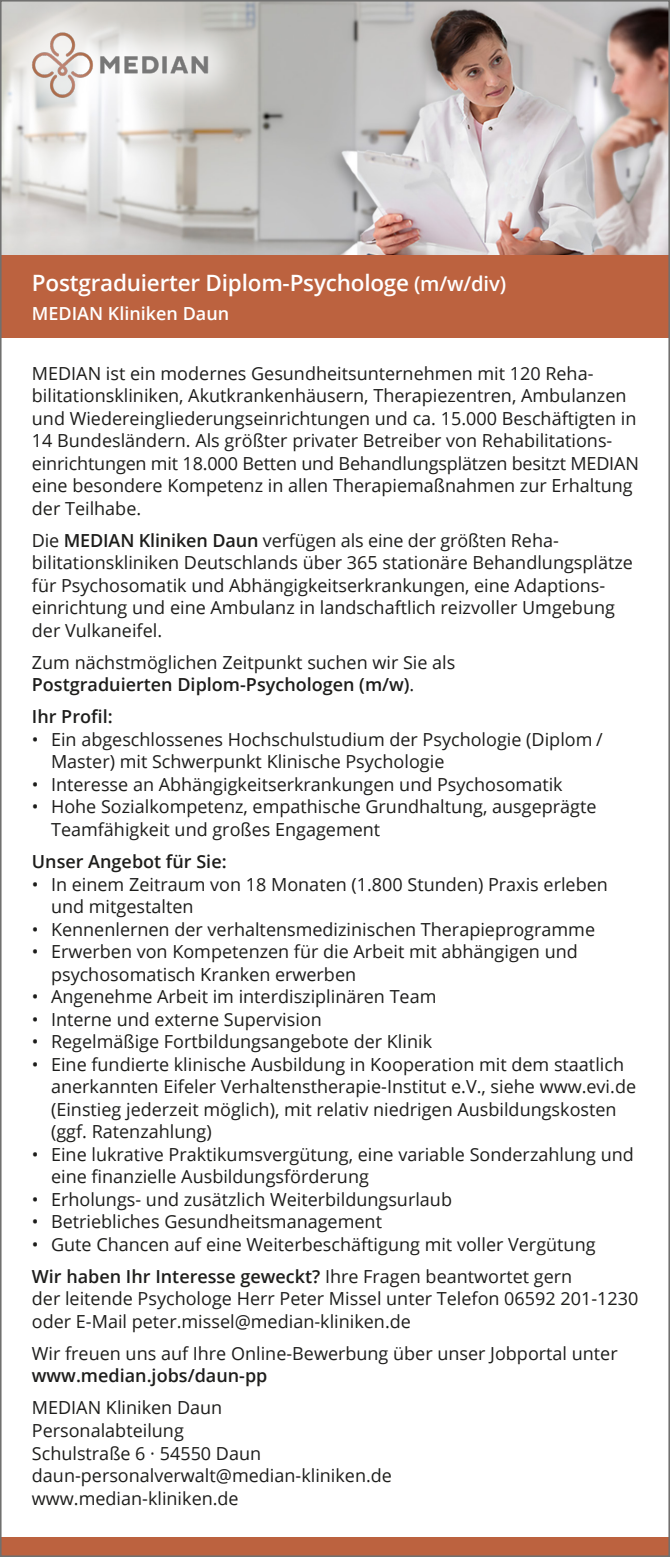
<style>
.page{position:relative;width:670px;height:1557px;background:#fff}
.page>*{position:absolute;margin:0;border:0;box-sizing:border-box;transform-origin:0 0}
.t1{font:600 22.5px "Open Sans";letter-spacing:-.01em;color:#fff}
.t2{font:18px/22.5px "Open Sans";color:#1d1d1b}
.t3{font:600 18px "Open Sans";color:#1d1d1b}
.t4{font:600 18px "Open Sans";color:#fff}
.s1{font-size:20.25px}
.s2{font-weight:600}
</style>
<div class="page">
<div style="left:0;top:1537px;width:670px;height:19px;background:#bc623f"></div>
<img style="left:3px;top:3px;width:664px;height:252px">
<div style="left:0;top:0;width:250px;height:138px;background:#fff;opacity:.75"></div>
<img style="left:27px;top:31px;width:186px;height:67px">
<div style="left:0;top:255px;width:670px;height:83px;background:#bc623f"></div>
<p class="t1" style="left:32px;top:267px;width:475px">Postgraduierter Diplom-Psychologe <span class="s1">(m/w/div)</span></p>
<p class="t4" style="left:32px;top:301px;width:199px">MEDIAN Kliniken Daun</p>
<p class="t2" style="left:32px;top:361px;width:608px">MEDIAN ist ein modernes Gesundheitsunternehmen mit 120 Reha&shy;bilitationskliniken, Akutkrankenhäusern, Therapiezentren, Ambulanzen und Wiedereingliederungseinrichtungen und ca. 15.000 Beschäftigten in 14 Bundesländern. Als größter privater Betreiber von Rehabilitations&shy;einrichtungen mit 18.000 Betten und Behandlungsplätzen besitzt MEDIAN eine besondere Kompetenz in allen Therapiemaßnahmen zur Erhaltung der Teilhabe.</p>
<p class="t2" style="left:32px;top:528px;width:602px">Die <span class="s2">MEDIAN Kliniken Daun</span> verfügen als eine der größten Reha&shy;bilitationskliniken Deutschlands über 365 stationäre Behandlungsplätze für Psychosomatik und Abhängigkeitserkrankungen, eine Adaptions&shy;einrichtung und eine Ambulanz in landschaftlich reizvoller Umgebung der Vulkaneifel.</p>
<p class="t2" style="left:32px;top:650px;width:425px">Zum nächstmöglichen Zeitpunkt suchen wir Sie als<br><span class="s2">Postgraduierten Diplom-Psychologen (m/w)</span>.</p>
<p class="t3" style="left:32px;top:704px;width:82px">Ihr Profil:</p>
<p class="t2" style="left:51px;top:727px;width:553px;text-indent:-19px">• Ein abgeschlossenes Hochschulstudium der Psychologie (Diplom /<br>Master) mit Schwerpunkt Klinische Psychologie</p>
<p class="t2" style="left:32px;top:772px;width:532px">• Interesse an Abhängigkeitserkrankungen und Psychosomatik</p>
<p class="t2" style="left:51px;top:795px;width:547px;text-indent:-19px">• Hohe Sozialkompetenz, empathische Grundhaltung, ausgeprägte<br>Teamfähigkeit und großes Engagement</p>
<p class="t3" style="left:32px;top:849px;width:196px">Unser Angebot für Sie:</p>
<p class="t2" style="left:51px;top:872px;width:558px;text-indent:-19px">• In einem Zeitraum von 18 Monaten (1.800 Stunden) Praxis erleben und mitgestalten</p>
<p class="t2" style="left:32px;top:917px;width:564px">• Kennenlernen der verhaltensmedizinischen Therapieprogramme</p>
<p class="t2" style="left:51px;top:939px;width:528px;text-indent:-19px">• Erwerben von Kompetenzen für die Arbeit mit abhängigen und psychosomatisch Kranken erwerben</p>
<p class="t2" style="left:32px;top:984px;width:406px">• Angenehme Arbeit im interdisziplinären Team</p>
<p class="t2" style="left:32px;top:1007px;width:291px">• Interne und externe Supervision</p>
<p class="t2" style="left:32px;top:1029px;width:402px">• Regelmäßige Fortbildungsangebote der Klinik</p>
<p class="t2" style="left:51px;top:1052px;width:586px;text-indent:-19px">• Eine fundierte klinische Ausbildung in Kooperation mit dem staatlich anerkannten Eifeler Verhaltenstherapie-Institut e.V., siehe www.evi.de (Einstieg jederzeit möglich), mit relativ niedrigen Ausbildungskosten (ggf. Ratenzahlung)</p>
<p class="t2" style="left:51px;top:1142px;width:584px;text-indent:-19px">• Eine lukrative Praktikumsvergütung, eine variable Sonderzahlung und eine finanzielle Ausbildungsförderung</p>
<p class="t2" style="left:32px;top:1187px;width:421px">• Erholungs- und zusätzlich Weiterbildungsurlaub</p>
<p class="t2" style="left:32px;top:1209px;width:351px">• Betriebliches Gesundheitsmanagement</p>
<p class="t2" style="left:32px;top:1232px;width:565px">• Gute Chancen auf eine Weiterbeschäftigung mit voller Vergütung</p>
<p class="t2" style="left:32px;top:1264px;width:608px"><span class="s2">Wir haben Ihr Interesse geweckt?</span> Ihre Fragen beantwortet gern<br>der leitende Psychologe Herr Peter Missel unter Telefon 06592 201-1230 oder E-Mail peter.missel@median-kliniken.de</p>
<p class="t2" style="left:32px;top:1341px;width:587px">Wir freuen uns auf Ihre Online-Bewerbung über unser Jobportal unter <span class="s2">www.median.jobs/daun-pp</span></p>
<p class="t2" style="left:32px;top:1396px;width:192px">MEDIAN Kliniken Daun<br>Personalabteilung</p>
<p class="t2" style="left:32px;top:1441px;width:362px">Schulstraße 6 · 54550 Daun daun-personalverwalt@median-kliniken.de</p>
<p class="t2" style="left:32px;top:1486px;width:208px">www.median-kliniken.de</p>
</div>
